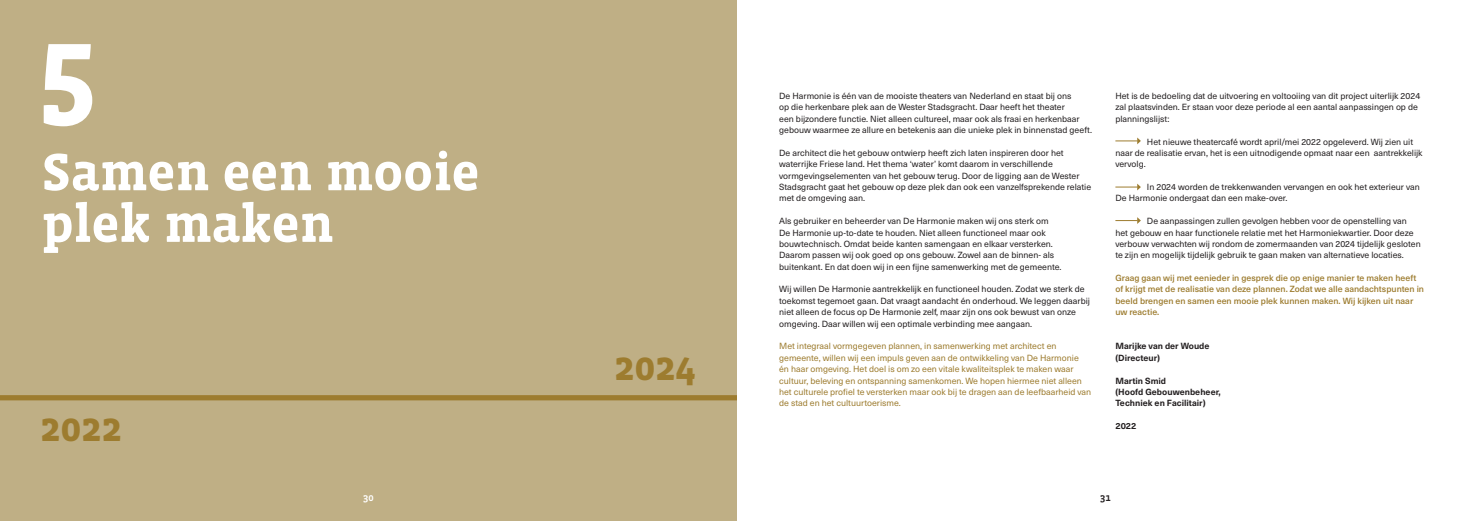
<style>
.page{position:relative;width:1474px;height:521px;background:#fff}
.page>*{position:absolute;margin:0;border:0;box-sizing:border-box;transform-origin:0 0}
.t1{font:700 120.23px "Vista Slab OTCE";color:#fff}
.t2{font:700 53.73px "Vista Slab OTCE";color:#fff}
.t3{font:700 40.77px "Vista Slab OTCE";color:#9d7c2f}
.t4{font:500 10.5px "Vista Slab OTCE";color:#231f20}
.t5{font:500 10.5px "Vista Slab OTCE";color:#fff}
.t6{font:8.75px/11.4px "Neue Haas Unica W1 G";color:#231f20}
.t7{font:8.75px/11.4px "Neue Haas Unica W1 G";color:#9d7c2f}
.t8{font:500 8.75px/11.4px "Neue Haas Unica W1 G";color:#9d7c2f}
.t9{font:700 8.75px/11.4px "Neue Haas Unica W1 G";color:#231f20}
</style>
<div class="page">
<div style="left:0;top:0;width:737px;height:521px;background:#bfaf85"></div>
<div style="left:0;top:395px;width:737px;height:5px;background:#9d7c2f"></div>
<svg style="left:1115px;top:137px;width:25px;height:7px"></svg>
<svg style="left:1115px;top:184px;width:25px;height:6px"></svg>
<svg style="left:1115px;top:217px;width:25px;height:7px"></svg>
<p class="t1" style="left:37px;top:0;width:62px">5</p>
<p class="t2" style="left:42px;top:141px;width:439px">Samen een mooie</p>
<p class="t2" style="left:42px;top:193px;width:293px">plek maken</p>
<p class="t3" style="left:40px;top:404px;width:83px">2022</p>
<p class="t5" style="left:363px;top:492px;width:12px">30</p>
<p class="t3" style="left:614px;top:343px;width:83px">2024</p>
<p class="t6" style="left:779px;top:90px;width:314px">De Harmonie is één van de mooiste theaters van Nederland en staat bij ons<br>op die herkenbare plek aan de Wester Stadsgracht. Daar heeft het theater<br>een bijzondere functie. Niet alleen cultureel, maar ook als fraai en herkenbaar gebouw waarmee ze allure en betekenis aan die unieke plek in binnenstad geeft.</p>
<p class="t6" style="left:779px;top:147px;width:313px">De architect die het gebouw ontwierp heeft zich laten inspireren door het waterrijke Friese land. Het thema ‘water’ komt daarom in verschillende vormgevingselementen van het gebouw terug. Door de ligging aan de Wester Stadsgracht gaat het gebouw op deze plek dan ook een vanzelfsprekende relatie met de omgeving aan.</p>
<p class="t6" style="left:779px;top:215px;width:284px">Als gebruiker en beheerder van De Harmonie maken wij ons sterk om De Harmonie up-to-date te houden. Niet alleen functioneel maar ook bouwtechnisch. Omdat beide kanten samengaan en elkaar versterken.<br>Daarom passen wij ook goed op ons gebouw. Zowel aan de binnen- als buitenkant. En dat doen wij in een fijne samenwerking met de gemeente.</p>
<p class="t6" style="left:779px;top:283px;width:312px">Wij willen De Harmonie aantrekkelijk en functioneel houden. Zodat we sterk de toekomst tegemoet gaan. Dat vraagt aandacht én onderhoud. We leggen daarbij niet alleen de focus op De Harmonie zelf, maar zijn ons ook bewust van onze omgeving. Daar willen wij een optimale verbinding mee aangaan.</p>
<p class="t7" style="left:779px;top:340px;width:313px">Met integraal vormgegeven plannen, in samenwerking met architect en gemeente, willen wij een impuls geven aan de ontwikkeling van De Harmonie<br>én haar omgeving. Het doel is om zo een vitale kwaliteitsplek te maken waar cultuur, beleving en ontspanning samenkomen. We hopen hiermee niet alleen het culturele profiel te versterken maar ook bij te dragen aan de leefbaarheid van de stad en het cultuurtoerisme.</p>
<p class="t6" style="left:1115px;top:90px;width:306px">Het is de bedoeling dat de uitvoering en voltooiing van dit project uiterlijk 2024 zal plaatsvinden. Er staan voor deze periode al een aantal aanpassingen op de planningslijst:</p>
<p class="t6" style="left:1115px;top:135px;width:309px;text-indent:32px">Het nieuwe theatercafé wordt april/mei 2022 opgeleverd. Wij zien uit naar de realisatie ervan, het is een uitnodigende opmaat naar een aantrekkelijk vervolg.</p>
<p class="t6" style="left:1115px;top:181px;width:306px;text-indent:32px">In 2024 worden de trekkenwanden vervangen en ook het exterieur van<br>De Harmonie ondergaat dan een make-over.</p>
<p class="t6" style="left:1115px;top:215px;width:307px;text-indent:32px">De aanpassingen zullen gevolgen hebben voor de openstelling van het gebouw en haar functionele relatie met het Harmoniekwartier. Door deze verbouw verwachten wij rondom de zomermaanden van 2024 tijdelijk gesloten te zijn en mogelijk tijdelijk gebruik te gaan maken van alternatieve locaties.</p>
<p class="t8" style="left:1115px;top:272px;width:310px">Graag gaan wij met eenieder in gesprek die op enige manier te maken heeft of krijgt met de realisatie van deze plannen. Zodat we alle aandachtspunten in beeld brengen en samen een mooie plek kunnen maken. Wij kijken uit naar uw reactie.</p>
<p class="t9" style="left:1115px;top:340px;width:96px">Marijke van der Woude (Directeur)</p>
<p class="t9" style="left:1115px;top:374px;width:107px">Martin Smid<br>(Hoofd Gebouwenbeheer,<br>Techniek en Facilitair)</p>
<p class="t9" style="left:1115px;top:420px;width:22px">2022</p>
<p class="t4" style="left:1100px;top:492px;width:12px">31</p>
</div>
